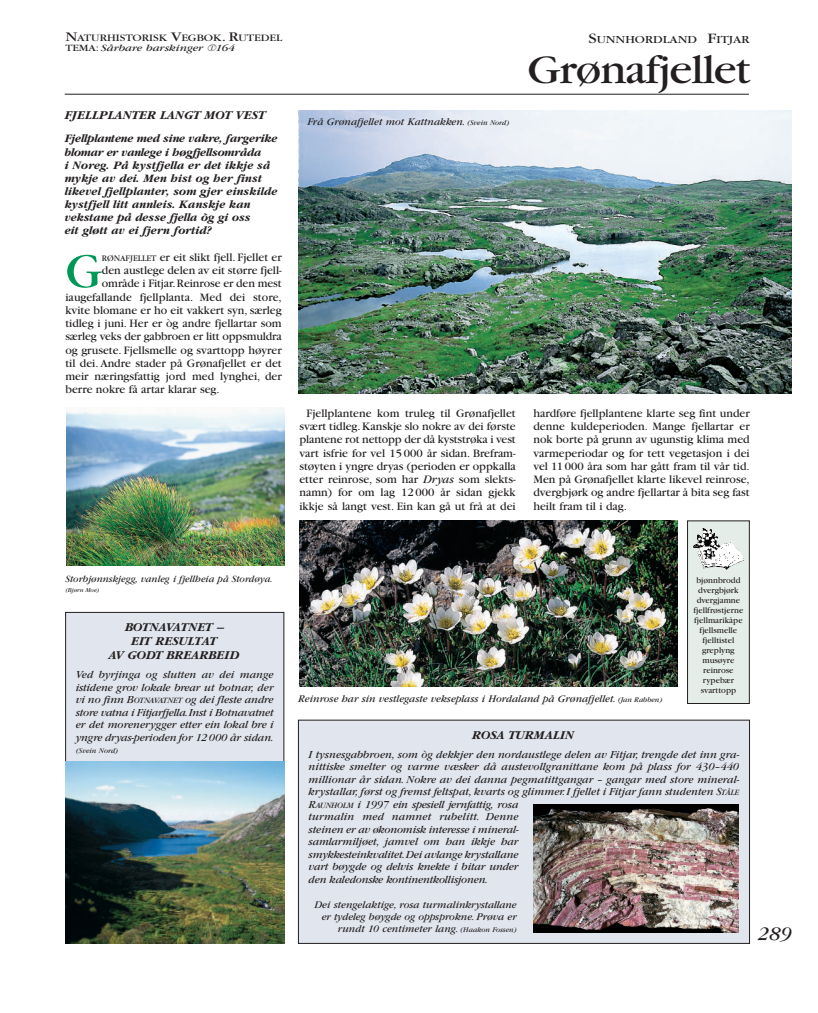
<style>
.page{position:relative;width:818px;height:1013px;background:#fff}
.page>*{position:absolute;margin:0;border:0;box-sizing:border-box;transform-origin:0 0}
.t1{font:51.75px "Garamond";color:#009856}
.t2{font:42.5px "Garamond";letter-spacing:-.02em;color:#231f20;scale:1.1 1}
.t3{font:italic 20px "Garamond";color:#231f20}
.t4{font:italic 700 12.5px/13.9px "Garamond";color:#231f20;text-align:center}
.t5{font:11.88px/13.2px "Garamond";color:#231f20;text-align:center}
.t6{font:italic 700 11.88px/13.1px "Garamond";color:#231f20}
.t7{font:italic 11.25px/12.5px "Garamond";letter-spacing:-.005em;color:#231f20}
.t8{font:11.25px "Garamond";color:#231f20;scale:1.2 1}
.t9{font:italic 10.62px/11.9px "Garamond";color:#231f20;text-align:right}
.t10{font:10.25px "Garamond";color:#231f20;scale:1.2 1}
.t11{font:italic 10px "Garamond";color:#231f20}
.t12{font:italic 10px "Garamond";color:#231f20;scale:1.2 1}
.t13{font:8.75px/10px "Garamond";color:#231f20;text-align:center}
.t14{font:italic 7.5px "Garamond";color:#231f20}
.t15{font:italic 6.25px "Garamond";color:#231f20}
.s1{font-size:13.75px}
.s2{font-style:normal}
.s3{font-family:"Circkel"}
.s4{font-size:8.88px}
.s5{font-size:7.5px}
.s6{font-size:15px}
.s7{font-style:italic}
.s8{font-size:8.5px}
</style>
<div class="page">
<div style="left:298px;top:720px;width:451px;height:223px;background:#e1e6ee"></div>
<div style="left:66px;top:612px;width:218px;height:331px;background:#e1e6ee"></div>
<img style="left:66px;top:409px;width:218px;height:156px">
<img style="left:533px;top:804px;width:205px;height:128px">
<img style="left:299px;top:521px;width:378px;height:165px">
<img style="left:298px;top:110px;width:493px;height:284px">
<div style="left:687px;top:521px;width:62px;height:182px;background:#e4ede8"></div>
<div style="left:687px;top:520px;width:62px;height:183px;border:1px solid #231f20"></div>
<img style="left:693px;top:528px;width:47px;height:25px">
<hr style="left:65px;top:94px;width:683px;height:1px;background:#231f20">
<img style="left:66px;top:761px;width:218px;height:182px">
<p class="t10" style="left:65px;top:34px;width:182px"><span class="s1">N</span>ATURHISTORISK <span class="s1">V</span>EGBOK<span class="s1">. R</span>UTEDEL</p>
<p class="t12" style="left:65px;top:44px;width:143px"><span class="s2">TEMA:</span> Sårbare barskinger <span class="s3">T</span>164</p>
<p class="t4" style="left:65px;top:110px;width:202px">FJELLPLANTER LANGT MOT VEST</p>
<p class="t6" style="left:65px;top:133px;width:214px">Fjellplantene med sine vakre, fargerike blomar er vanlege i høgfjellsområda<br>i Noreg. På kystfjella er det ikkje så mykje av dei. Men hist og her finst likevel fjellplanter, som gjer einskilde kystfjell litt annleis. Kanskje kan vekstane på desse fjella òg gi oss<br>eit gløtt av ei fjern fortid?</p>
<h1 class="t1" style="left:65px;top:253px;width:38px">G</h1>
<p class="t5" style="left:102px;top:251px;width:181px"><span class="s4">RØNAFJELLET</span> er eit slikt fjell. Fjellet er</p>
<p class="t5" style="left:102px;top:265px;width:181px">den austlege delen av eit større fjell-</p>
<p class="t5" style="left:102px;top:278px;width:181px">område i Fitjar.Reinrose er den mest</p>
<p class="t5" style="left:65px;top:291px;width:218px">iaugefallande fjellplanta. Med dei store,</p>
<p class="t5" style="left:65px;top:304px;width:218px">kvite blomane er ho eit vakkert syn, særleg</p>
<p class="t5" style="left:65px;top:318px;width:218px">tidleg i juni. Her er òg andre fjellartar som</p>
<p class="t5" style="left:65px;top:331px;width:218px">særleg veks der gabbroen er litt oppsmuldra</p>
<p class="t5" style="left:65px;top:344px;width:218px">og grusete. Fjellsmelle og svarttopp høyrer</p>
<p class="t5" style="left:65px;top:357px;width:218px">til dei. Andre stader på Grønafjellet er det</p>
<p class="t5" style="left:65px;top:371px;width:218px">meir næringsfattig jord med lynghei, der</p>
<p class="t5" style="left:65px;top:384px;width:156px">berre nokre få artar klarar seg.</p>
<p class="t9" style="left:307px;top:116px;width:203px">Frå Grønafjellet mot Kattnakken. <span class="s5">(Svein Nord)</span></p>
<p class="t8" style="left:588px;top:35px;width:136px"><span class="s6">S</span>UNNHORDLAND <span class="s6">F</span>ITJAR</p>
<h2 class="t2" style="left:527px;top:54px;width:205px">Grønafjellet</h2>
<p class="t5" style="left:299px;top:407px;width:218px">Fjellplantene kom truleg til Grønafjellet svært tidleg.Kanskje slo nokre av dei første plantene rot nettopp der då kyststrøka i vest vart isfrie for vel 15 000 år sidan. Brefram&shy;støyten i yngre dryas (perioden er oppkalla etter reinrose, som har <span class="s7">Dryas</span> som slekts&shy;namn) for om lag 12 000 år sidan gjekk ikkje så langt vest. Ein kan gå ut frå at dei</p>
<p class="t5" style="left:533px;top:407px;width:218px;text-align:justify">hardføre fjellplantene klarte seg fint under denne kuldeperioden. Mange fjellartar er nok borte på grunn av ugunstig klima med varmeperiodar og for tett vegetasjon i dei vel 11 000 åra som har gått fram til vår tid.<br>Men på Grønafjellet klarte likevel reinrose, dvergbjørk og andre fjellartar å bita seg fast heilt fram til i dag.</p>
<p class="t11" style="left:65px;top:575px;width:209px">Storbjønnskjegg, vanleg i fjellheia på Stordøya.</p>
<p class="t15" style="left:65px;top:587px;width:36px">(Bjørn Moe)</p>
<p class="t4" style="left:109px;top:621px;width:132px">BOTNAVATNET –<br>EIT RESULTAT<br>AV GODT BREARBEID</p>
<p class="t7" style="left:76px;top:669px;width:199px;text-align:justify">Ved byrjinga og slutten av dei mange istidene grov lokale brear ut botnar, der vi no finn B<span class="s8">OTNAVATNET</span> og dei fleste andre store vatna i Fitjarfjella.Inst i Botnavatnet er det morenerygger etter ein lokal bre i yngre dryas-perioden for 12000 år sidan.</p>
<p class="t14" style="left:76px;top:748px;width:44px">(Svein Nord)</p>
<p class="t9" style="left:298px;top:693px;width:366px">Reinrose har sin vestlegaste vekseplass i Hordaland på Grønafjellet. <span class="s5">(Jan Rabben)</span></p>
<p class="t13" style="left:693px;top:576px;width:51px">bjønnbrodd dvergbjørk dvergjamne fjellfrøstjerne fjellmarikåpe fjellsmelle fjelltistel greplyng musøyre reinrose rypebær svarttopp</p>
<p class="t4" style="left:472px;top:729px;width:104px">ROSA TURMALIN</p>
<p class="t7" style="left:308px;top:749px;width:432px">I tysnesgabbroen, som òg dekkjer den nordaustlege delen av Fitjar, trengde det inn gra&shy;nittiske smelter og varme væsker då austevollgranittane kom på plass for 430–440 millionar år sidan. Nokre av dei danna pegmatittgangar – gangar med store mineral&shy;krystallar, først og fremst feltspat, kvarts og glimmer.I fjellet i Fitjar fann studenten S<span class="s8">TÅLE </span>R<span class="s8">AUNHOLM</span> i 1997 ein spesiell jernfattig, rosa<br>turmalin med namnet rubelitt. Denne<br>steinen er av økonomisk interesse i mineral-<br>samlarmiljøet, jamvel om han ikkje har<br>smykkesteinkvalitet.Dei avlange krystallane<br>vart bøygde og delvis knekte i bitar under<br>den kaledonske kontinentkollisjonen.</p>
<p class="t9" style="left:314px;top:899px;width:204px">Dei stengelaktige, rosa turmalinkrystallane er tydeleg bøygde og oppsprokne. Prøva er rundt 10 centimeter lang. <span class="s5">(Haakon Fossen)</span></p>
<h3 class="t3" style="left:757px;top:927px;width:35px">289</h3>
</div>
